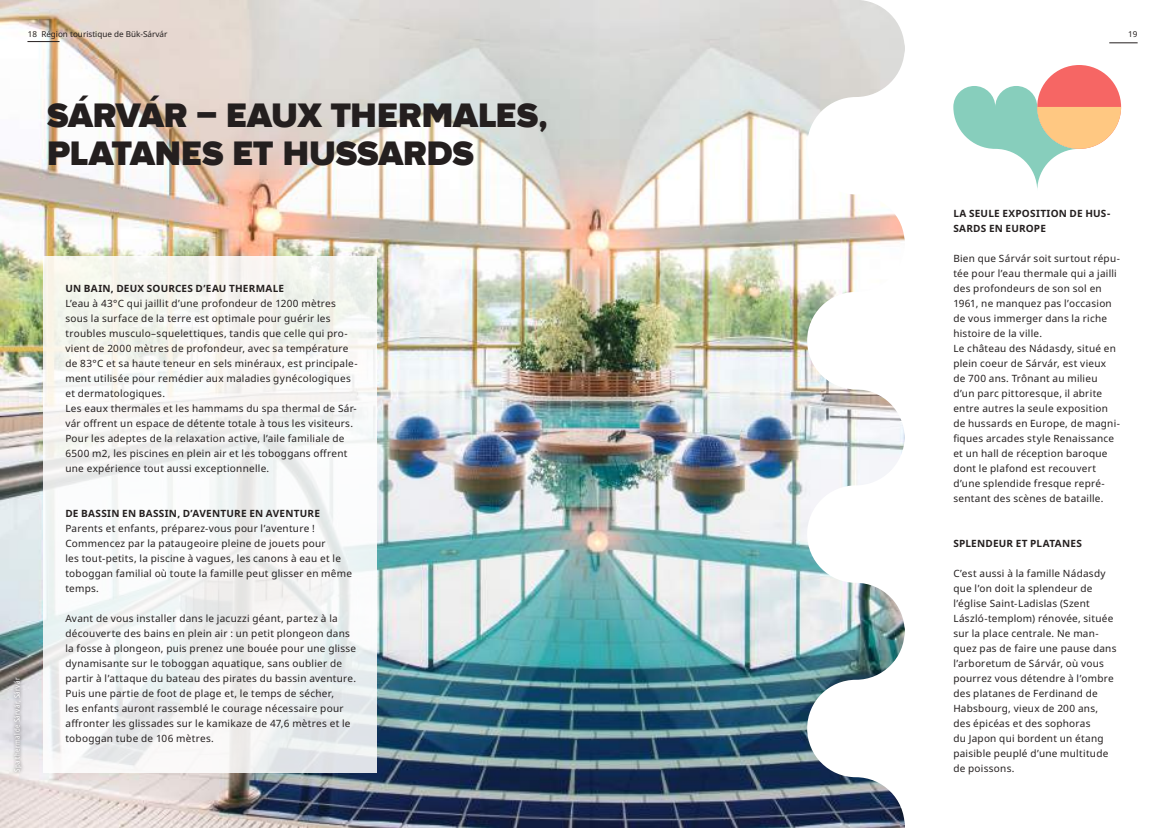
<style>
.page{position:relative;width:1166px;height:828px;background:#fff}
.page>*{position:absolute;margin:0;border:0;box-sizing:border-box;transform-origin:0 0}
.t1{font:900 35px/37.5px "Wonder Unit Sans";letter-spacing:-.005em;color:#241f1f}
.t2{font:10px/15px "Noto Sans";letter-spacing:.025em;color:#241f1f}
.t3{font:700 10px/15px "Noto Sans";letter-spacing:.025em;color:#241f1f}
.t4{font:8.12px "Noto Sans";color:#241f1f}
.t5{font:condensed 7.5px "Noto Sans";letter-spacing:.045em;color:#fff}
</style>
<div class="page">
<img style="left:0;top:0;width:904px;height:828px">
<hr style="left:27px;top:41px;width:33px;height:1px;background:#241f1f">
<div style="left:10px;top:675px;width:15px;height:100px;background:#241f1f;opacity:.75"></div>
<svg style="left:43px;top:256px;width:334px;height:517px;fill:#f6f6f4"></svg>
<svg style="left:807px;top:0;width:330px;height:826px"></svg>
<p class="t4" style="left:28px;top:28px;width:141px">18 Région touristique de Bük-Sárvár</p>
<h1 class="t1" style="left:47px;top:99px;width:502px">SÁRVÁR – EAUX THERMALES,<br>PLATANES ET HUSSARDS</h1>
<p class="t5" style="left:12px;top:772px;width:95px;rotate:-90deg">Spa thermal de Sárvár, Sárvár</p>
<p class="t3" style="left:65px;top:281px;width:220px">UN BAIN, DEUX SOURCES D’EAU THERMALE</p>
<p class="t2" style="left:65px;top:296px;width:294px">L’eau à 43°C qui jaillit d’une profondeur de 1200 mètres sous la surface de la terre est optimale pour guérir les troubles musculo–squelettiques, tandis que celle qui pro&shy;vient de 2000 mètres de profondeur, avec sa température de 83°C et sa haute teneur en sels minéraux, est principale&shy;ment utilisée pour remédier aux maladies gynécologiques et dermatologiques.<br>Les eaux thermales et les hammams du spa thermal de Sár&shy;vár offrent un espace de détente totale à tous les visiteurs.<br>Pour les adeptes de la relaxation active, l’aile familiale de 6500 m2, les piscines en plein air et les toboggans offrent une expérience tout aussi exceptionnelle.</p>
<p class="t3" style="left:65px;top:506px;width:256px">DE BASSIN EN BASSIN, D’AVENTURE EN AVENTURE</p>
<p class="t2" style="left:65px;top:521px;width:288px">Parents et enfants, préparez-vous pour l’aventure !<br>Commencez par la pataugeoire pleine de jouets pour<br>les tout-petits, la piscine à vagues, les canons à eau et le toboggan familial où toute la famille peut glisser en même temps.</p>
<p class="t2" style="left:65px;top:611px;width:292px">Avant de vous installer dans le jacuzzi géant, partez à la découverte des bains en plein air : un petit plongeon dans la fosse à plongeon, puis prenez une bouée pour une glisse dynamisante sur le toboggan aquatique, sans oublier de partir à l’attaque du bateau des pirates du bassin aventure.<br>Puis une partie de foot de plage et, le temps de sécher,<br>les enfants auront rassemblé le courage nécessaire pour affronter les glissades sur le kamikaze de 47,6 mètres et le toboggan tube de 106 mètres.</p>
<p class="t4" style="left:1128px;top:28px;width:11px">19</p>
<p class="t3" style="left:953px;top:206px;width:158px">LA SEULE EXPOSITION DE HUS-<br>SARDS EN EUROPE</p>
<p class="t2" style="left:953px;top:251px;width:168px">Bien que Sárvár soit surtout répu&shy;tée pour l’eau thermale qui a jailli des profondeurs de son sol en<br>1961, ne manquez pas l’occasion de vous immerger dans la riche histoire de la ville.<br>Le château des Nádasdy, situé en plein coeur de Sárvár, est vieux de 700 ans. Trônant au milieu d’un parc pittoresque, il abrite entre autres la seule exposition de hussards en Europe, de magni&shy;fiques arcades style Renaissance et un hall de réception baroque dont le plafond est recouvert d’une splendide fresque repré&shy;sentant des scènes de bataille.</p>
<p class="t3" style="left:953px;top:536px;width:130px">SPLENDEUR ET PLATANES</p>
<p class="t2" style="left:953px;top:566px;width:165px">C’est aussi à la famille Nádasdy que l’on doit la splendeur de l’église Saint-Ladislas (Szent<br>László-templom) rénovée, située sur la place centrale. Ne man&shy;quez pas de faire une pause dans l’arboretum de Sárvár, où vous pourrez vous détendre à l’ombre des platanes de Ferdinand de<br>Habsbourg, vieux de 200 ans, des épicéas et des sophoras<br>du Japon qui bordent un étang paisible peuplé d’une multitude de poissons.</p>
</div>
